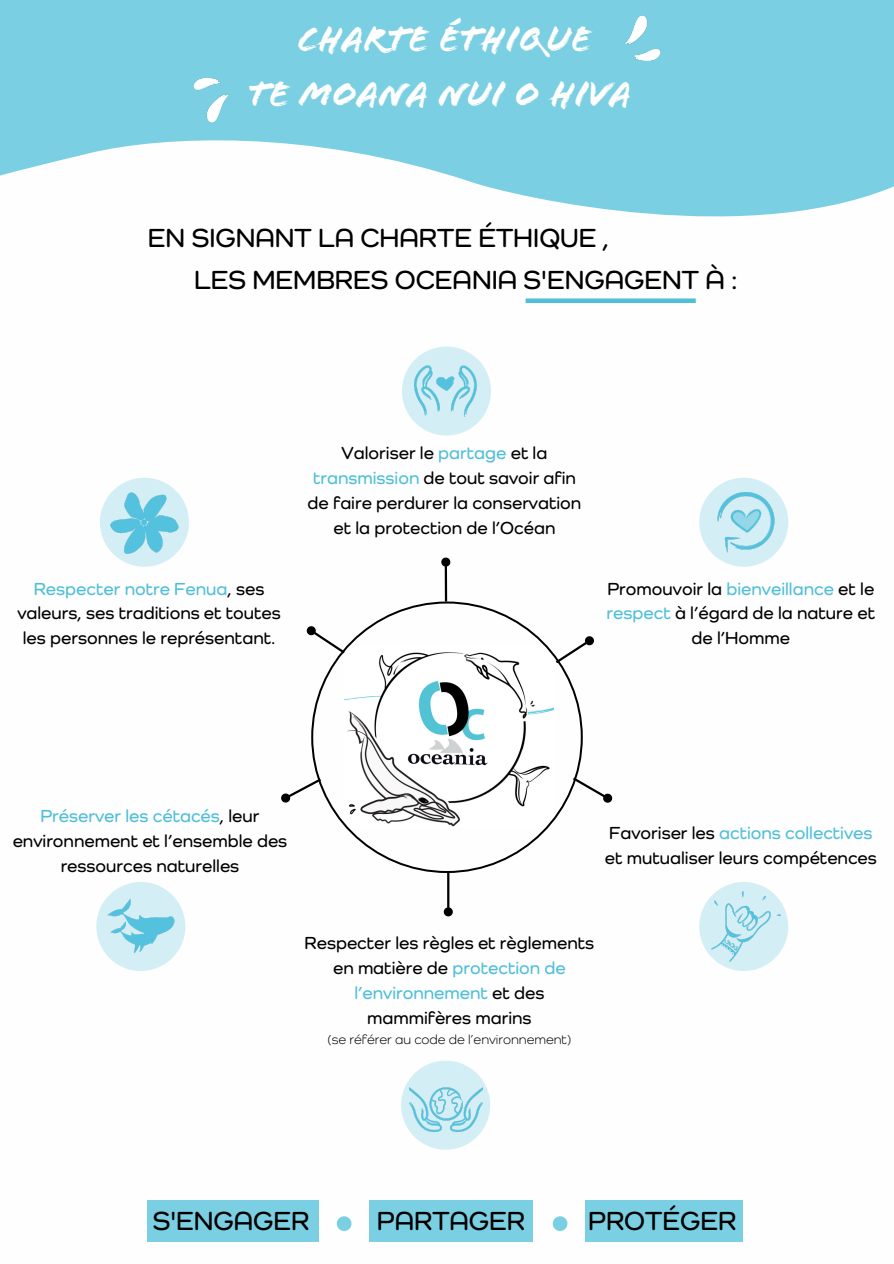
<style>
.page{position:relative;width:894px;height:1264px;background:#fff}
.page>*{position:absolute;margin:0;border:0;box-sizing:border-box;transform-origin:0 0}
.t1{font:37.5px/55.2px "Flood";color:#fefefe;text-align:center}
.t2{font:600 27px/41.8px "Como";color:#000}
.t3{font:600 18px/24.8px "Como";color:#000;text-align:center}
.t4{font:13.5px "Como";color:#000}
.s1{color:#4fbfd8}
</style>
<div class="page">
<svg style="left:0;top:0;width:893px;height:217px;fill:#7bcfe2"></svg>
<div style="left:525px;top:298px;width:170px;height:5px;background:#4fbfd8"></div>
<hr style="left:444px;top:566px;width:3px;height:35px;background:#000">
<svg style="left:441px;top:557px;width:10px;height:11px"></svg>
<svg style="left:311px;top:601px;width:271px;height:272px"></svg>
<svg style="left:337px;top:1216px;width:14px;height:14px"></svg>
<svg style="left:552px;top:1216px;width:15px;height:14px"></svg>
<div style="left:147px;top:1200px;width:172px;height:42px;background:#7bcfe2"></div>
<div style="left:585px;top:1200px;width:157px;height:42px;background:#7bcfe2"></div>
<div style="left:369px;top:1200px;width:163px;height:42px;background:#7bcfe2"></div>
<svg style="left:553px;top:632px;width:41px;height:33px"></svg>
<hr style="left:447px;top:872px;width:2px;height:35px;background:#000">
<svg style="left:443px;top:905px;width:10px;height:12px"></svg>
<svg style="left:306px;top:622px;width:41px;height:33px"></svg>
<svg style="left:281px;top:776px;width:42px;height:30px"></svg>
<svg style="left:570px;top:775px;width:43px;height:31px"></svg>
<svg style="left:100px;top:477px;width:89px;height:89px"></svg>
<img style="left:107px;top:485px;width:75px;height:74px">
<svg style="left:96px;top:882px;width:89px;height:89px"></svg>
<img style="left:103px;top:888px;width:76px;height:77px">
<svg style="left:402px;top:346px;width:89px;height:89px"></svg>
<img style="left:408px;top:353px;width:75px;height:76px">
<svg style="left:699px;top:882px;width:89px;height:89px"></svg>
<img style="left:707px;top:888px;width:76px;height:76px">
<svg style="left:401px;top:1060px;width:89px;height:89px"></svg>
<img style="left:409px;top:1072px;width:73px;height:73px">
<svg style="left:699px;top:477px;width:89px;height:89px"></svg>
<img style="left:711px;top:487px;width:69px;height:70px">
<img style="left:612px;top:10px;width:58px;height:58px">
<img style="left:183px;top:70px;width:59px;height:59px">
<h1 class="t1" style="left:247px;top:12px;width:385px">CHARTE ÉTHIQUE<br>TE MOANA NUI O HIVA</h1>
<h2 class="t2" style="left:194px;top:219px;width:545px;text-indent:-46px">EN SIGNANT LA CHARTE ÉTHIQUE ,<br>LES MEMBRES OCEANIA S'ENGAGENT À :</h2>
<p class="t3" style="left:17px;top:577px;width:265px"><span class="s1">Respecter notre Fenua</span>, ses valeurs, ses traditions et toutes les personnes le représentant.</p>
<p class="t3" style="left:307px;top:442px;width:275px">Valoriser le <span class="s1">partage</span> et la <span class="s1">transmission</span> de tout savoir afin de faire perdurer la conservation et la protection de l’Océan</p>
<p class="t3" style="left:606px;top:577px;width:270px">Promouvoir la <span class="s1">bienveillance</span> et le <span class="s1">respect</span> à l’égard de la nature et de l’Homme</p>
<p class="t3" style="left:13px;top:804px;width:276px"><span class="s1">Préserver les cétacés</span>, leur environnement et l’ensemble des ressources naturelles</p>
<p class="t3" style="left:604px;top:821px;width:273px;text-align:left">Favoriser les <span class="s1">actions collectives </span>et mutualiser leurs compétences</p>
<p class="t3" style="left:304px;top:932px;width:291px">Respecter les règles et règlements en matière de <span class="s1">protection de l’environnement</span> et des mammifères marins</p>
<p class="t4" style="left:327px;top:1033px;width:246px">(se référer au code de l’environnement)</p>
<h2 class="t2" style="left:153px;top:1201px;width:158px">S'ENGAGER</h2>
<h2 class="t2" style="left:377px;top:1201px;width:150px">PARTAGER</h2>
<h2 class="t2" style="left:588px;top:1201px;width:150px">PROTÉGER</h2>
</div>
